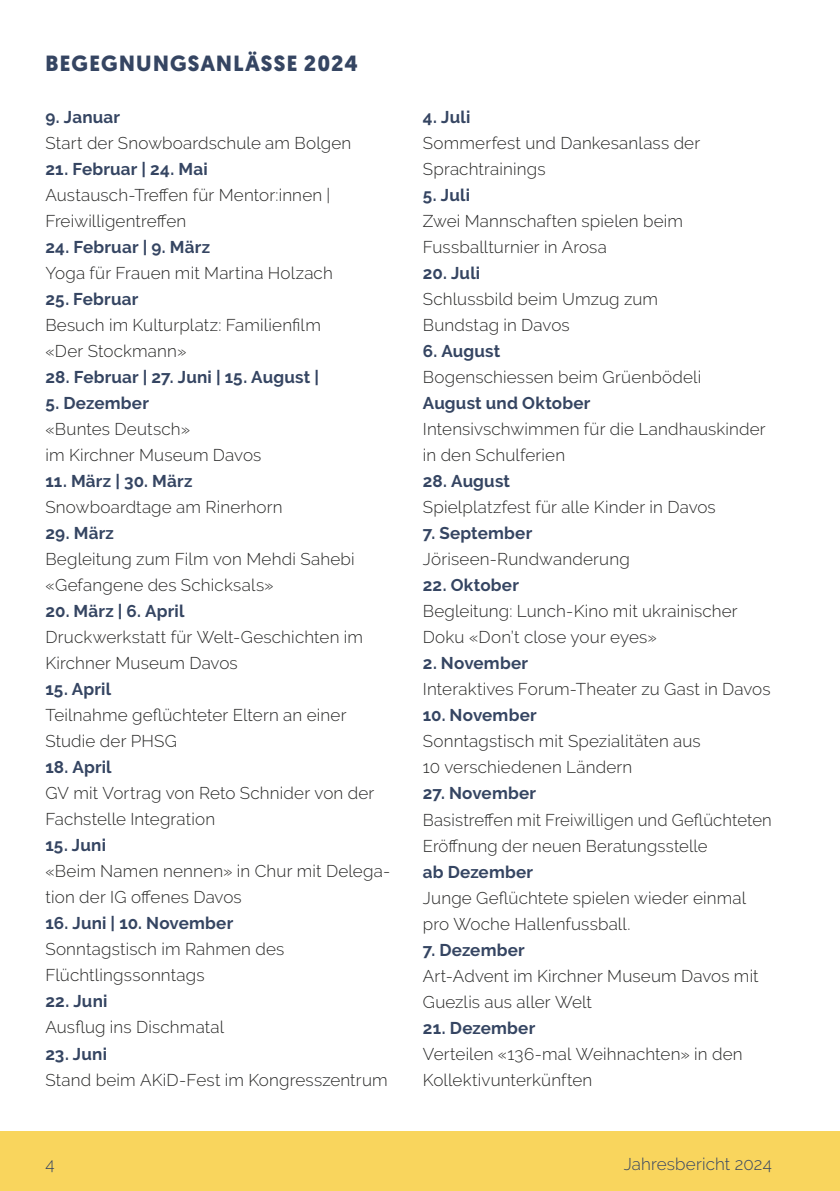
<style>
.page{position:relative;width:840px;height:1191px;background:#fff}
.page>*{position:absolute;margin:0;border:0;box-sizing:border-box;transform-origin:0 0}
.t1{font:700 22px "Geomanist";letter-spacing:.055em;color:#354562}
.t2{font:300 17px/26px "Raleway";letter-spacing:.01em;color:#282827}
.t3{font:700 17px "Raleway";letter-spacing:.01em;color:#354562}
.t4{font:300 17px "Raleway";letter-spacing:.01em;color:#354562}
</style>
<div class="page">
<div style="left:0;top:1131px;width:839px;height:60px;background:#f9d55d"></div>
<p class="t1" style="left:45px;top:49px;width:313px">BEGEGNUNGSANLÄSSE 2024</p>
<p class="t3" style="left:45px;top:108px;width:76px">9. Januar</p>
<p class="t2" style="left:45px;top:130px;width:307px">Start der Snowboardschule am Bolgen</p>
<p class="t3" style="left:45px;top:160px;width:164px">21. Februar | 24. Mai</p>
<p class="t2" style="left:45px;top:182px;width:286px">Austausch-Treffen für Mentor:innen |<br>Freiwilligentreffen</p>
<p class="t3" style="left:45px;top:238px;width:166px">24. Februar | 9. März</p>
<p class="t2" style="left:45px;top:260px;width:289px">Yoga für Frauen mit Martina Holzach</p>
<p class="t3" style="left:45px;top:290px;width:94px">25. Februar</p>
<p class="t2" style="left:45px;top:312px;width:277px">Besuch im Kulturplatz: Familienfilm «Der Stockmann»</p>
<p class="t3" style="left:45px;top:368px;width:275px">28. Februar | 27. Juni | 15. August |</p>
<p class="t3" style="left:45px;top:394px;width:105px">5. Dezember</p>
<p class="t2" style="left:45px;top:416px;width:217px">«Buntes Deutsch»<br>im Kirchner Museum Davos</p>
<p class="t3" style="left:45px;top:472px;width:148px">11. März | 30. März</p>
<p class="t2" style="left:45px;top:494px;width:238px">Snowboardtage am Rinerhorn</p>
<p class="t3" style="left:45px;top:524px;width:70px">29. März</p>
<p class="t2" style="left:45px;top:546px;width:310px">Begleitung zum Film von Mehdi Sahebi «Gefangene des Schicksals»</p>
<p class="t3" style="left:45px;top:602px;width:140px">20. März | 6. April</p>
<p class="t2" style="left:45px;top:624px;width:319px">Druckwerkstatt für Welt- Geschichten im<br>Kirchner Museum Davos</p>
<p class="t3" style="left:45px;top:680px;width:67px">15. April</p>
<p class="t2" style="left:45px;top:702px;width:302px">Teilnahme geflüchteter Eltern an einer<br>Studie der PHSG</p>
<p class="t3" style="left:45px;top:757px;width:68px">18. April</p>
<p class="t2" style="left:45px;top:780px;width:330px">GV mit Vortrag von Reto Schnider von der<br>Fachstelle Integration</p>
<p class="t3" style="left:45px;top:835px;width:62px">15. Juni</p>
<p class="t2" style="left:45px;top:858px;width:346px">«Beim Namen nennen» in Chur mit Delega&shy;tion der IG offenes Davos</p>
<p class="t3" style="left:45px;top:913px;width:189px">16. Juni | 10. November</p>
<p class="t2" style="left:45px;top:936px;width:240px">Sonntagstisch im Rahmen des<br>Flüchtlingssonntags</p>
<p class="t3" style="left:45px;top:991px;width:64px">22. Juni</p>
<p class="t2" style="left:45px;top:1014px;width:180px">Ausflug ins Dischmatal</p>
<p class="t3" style="left:45px;top:1043px;width:63px">23. Juni</p>
<p class="t2" style="left:45px;top:1066px;width:343px">Stand beim AKiD-Fest im Kongresszentrum</p>
<p class="t3" style="left:422px;top:107px;width:49px">4. Juli</p>
<p class="t2" style="left:422px;top:130px;width:279px">Sommerfest und Dankesanlass der<br>Sprachtrainings</p>
<p class="t3" style="left:422px;top:185px;width:49px">5. Juli</p>
<p class="t2" style="left:422px;top:208px;width:261px">Zwei Mannschaften spielen beim<br>Fussballturnier in Arosa</p>
<p class="t3" style="left:422px;top:263px;width:59px">20. Juli</p>
<p class="t2" style="left:422px;top:286px;width:237px">Schlussbild beim Umzug zum<br>Bundstag in Davos</p>
<p class="t3" style="left:422px;top:341px;width:79px">6. August</p>
<p class="t2" style="left:422px;top:364px;width:280px">Bogenschiessen beim Grüenbödeli</p>
<p class="t3" style="left:422px;top:393px;width:169px">August und Oktober</p>
<p class="t2" style="left:422px;top:416px;width:344px">Intensivschwimmen für die Landhauskinder in den Schulferien</p>
<p class="t3" style="left:422px;top:471px;width:89px">28. August</p>
<p class="t2" style="left:422px;top:494px;width:294px">Spielplatzfest für alle Kinder in Davos</p>
<p class="t3" style="left:422px;top:523px;width:111px">7. September</p>
<p class="t2" style="left:422px;top:546px;width:208px">Jöriseen-Rundwanderung</p>
<p class="t3" style="left:422px;top:575px;width:98px">22. Oktober</p>
<p class="t2" style="left:422px;top:598px;width:316px">Begleitung: Lunch-Kino mit ukrainischer<br>Doku «Don’t close your eyes»</p>
<p class="t3" style="left:422px;top:653px;width:107px">2. November</p>
<p class="t2" style="left:422px;top:676px;width:349px">Interaktives Forum-Theater zu Gast in Davos</p>
<p class="t3" style="left:422px;top:705px;width:115px">10. November</p>
<p class="t2" style="left:422px;top:728px;width:279px">Sonntagstisch mit Spezialitäten aus<br>10 verschiedenen Ländern</p>
<p class="t3" style="left:422px;top:783px;width:115px">27. November</p>
<p class="t2" style="left:422px;top:806px;width:350px">Basistreffen mit Freiwilligen und Geflüchteten<br>Eröffnung der neuen Beratungsstelle</p>
<p class="t3" style="left:422px;top:862px;width:112px">ab Dezember</p>
<p class="t2" style="left:422px;top:884px;width:325px">Junge Geflüchtete spielen wieder einmal pro Woche Hallenfussball.</p>
<p class="t3" style="left:422px;top:940px;width:103px">7. Dezember</p>
<p class="t2" style="left:422px;top:962px;width:337px">Art-Advent im Kirchner Museum Davos mit<br>Guezlis aus aller Welt</p>
<p class="t3" style="left:422px;top:1018px;width:114px">21. Dezember</p>
<p class="t2" style="left:422px;top:1040px;width:321px">Verteilen «136-mal Weihnachten» in den<br>Kollektivunterkünften</p>
<p class="t4" style="left:45px;top:1153px;width:11px">4</p>
<p class="t4" style="left:623px;top:1153px;width:150px">Jahresbericht 2024</p>
</div>
